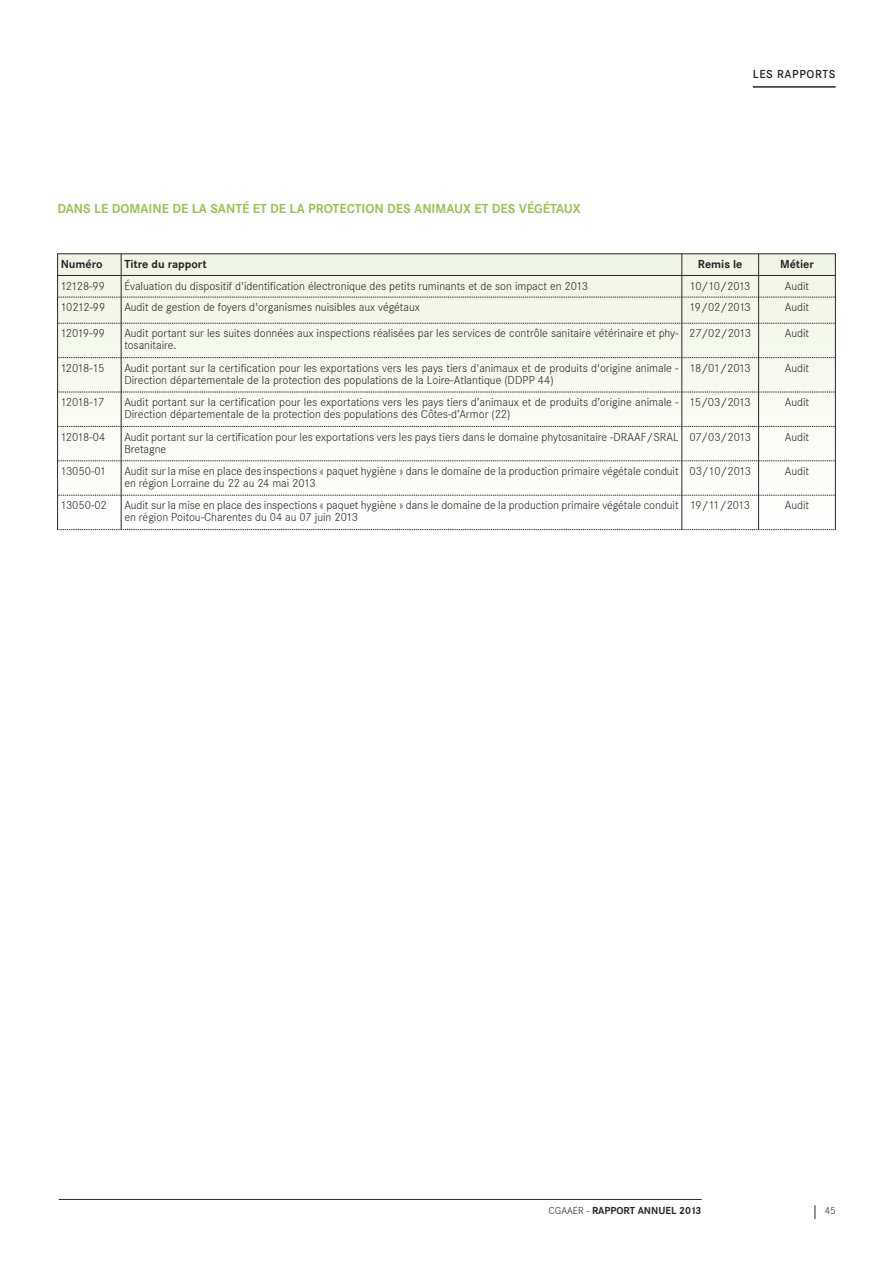
<style>
.page{position:relative;width:893px;height:1263px;background:#fff}
.page>*{position:absolute;margin:0;border:0;box-sizing:border-box;transform-origin:0 0}
.t1{font:700 13.5px "Corporate S";color:#97c457}
.t2{font:300 12px/12px "Corporate S";color:#272627}
.t3{font:700 12px "Corporate S";color:#272627}
.t4{font:600 12px "Corporate S";letter-spacing:.05em;color:#272627}
.t5{font:700 10.5px "Corporate S";color:#272627}
.t6{font:300 10.5px "Corporate S";color:#272627}
.s1{font-weight:300}
</style>
<div class="page">
<svg style="left:58px;top:255px;width:777px;height:274px"></svg>
<hr style="left:57px;top:254px;width:1px;height:276px;background:#272627">
<hr style="left:121px;top:254px;width:1px;height:276px;background:#272627">
<hr style="left:682px;top:254px;width:1px;height:276px;background:#272627">
<hr style="left:758px;top:254px;width:1px;height:276px;background:#272627">
<hr style="left:835px;top:254px;width:1px;height:276px;background:#272627">
<hr style="left:57px;top:254px;width:779px;height:1px;background:#272627">
<hr style="left:57px;top:275px;width:779px;height:1px;background:#272627">
<svg style="left:57px;top:297px;width:779px;height:1px"></svg>
<svg style="left:58px;top:323px;width:777px;height:1px"></svg>
<svg style="left:58px;top:357px;width:777px;height:1px"></svg>
<svg style="left:57px;top:392px;width:779px;height:1px"></svg>
<svg style="left:58px;top:426px;width:777px;height:1px"></svg>
<svg style="left:57px;top:461px;width:779px;height:1px"></svg>
<svg style="left:58px;top:495px;width:778px;height:1px"></svg>
<svg style="left:57px;top:529px;width:779px;height:1px"></svg>
<svg style="left:815px;top:1205px;width:1px;height:14px"></svg>
<hr style="left:59px;top:1199px;width:643px;height:1px;background:#272627">
<hr style="left:753px;top:86px;width:83px;height:2px;background:#272627">
<p class="t1" style="left:57px;top:201px;width:525px">DANS LE DOMAINE DE LA SANTÉ ET DE LA PROTECTION DES ANIMAUX ET DES VÉGÉTAUX</p>
<p class="t4" style="left:753px;top:67px;width:84px">LES RAPPORTS</p>
<p class="t3" style="left:61px;top:257px;width:43px">NUMÉRO</p>
<p class="t3" style="left:124px;top:257px;width:84px">TITRE DU RAPPORT</p>
<p class="t3" style="left:698px;top:257px;width:46px">REMIS LE</p>
<p class="t3" style="left:780px;top:257px;width:35px">MÉTIER</p>
<p class="t2" style="left:61px;top:279px;width:46px">12128-99</p>
<p class="t2" style="left:124px;top:279px;width:465px">évaluation du dispositif d'identification électronique des petits ruminants et de son impact en 2013</p>
<p class="t2" style="left:690px;top:279px;width:62px">10/10/2013</p>
<p class="t2" style="left:785px;top:279px;width:26px">Audit</p>
<p class="t2" style="left:61px;top:301px;width:46px">10212-99</p>
<p class="t2" style="left:124px;top:301px;width:297px">Audit de gestion de foyers d'organismes nuisibles aux végétaux</p>
<p class="t2" style="left:690px;top:301px;width:63px">19/02/2013</p>
<p class="t2" style="left:785px;top:301px;width:26px">Audit</p>
<p class="t2" style="left:61px;top:327px;width:46px">12019-99</p>
<p class="t2" style="left:124px;top:327px;width:555px">Audit portant sur les suites données aux inspections réalisées par les services de contrôle sanitaire vétérinaire et phy&shy;tosanitaire.</p>
<p class="t2" style="left:689px;top:327px;width:63px">27/02/2013</p>
<p class="t2" style="left:785px;top:327px;width:26px">Audit</p>
<p class="t2" style="left:61px;top:362px;width:45px">12018-15</p>
<p class="t2" style="left:124px;top:362px;width:556px">Audit portant sur la certification pour les exportations vers les pays tiers d'animaux et de produits d'origine animale -<br>Direction départementale de la protection des populations de la Loire-Atlantique (DDPP 44)</p>
<p class="t2" style="left:690px;top:362px;width:62px">18/01/2013</p>
<p class="t2" style="left:785px;top:362px;width:26px">Audit</p>
<p class="t2" style="left:61px;top:396px;width:45px">12018-17</p>
<p class="t2" style="left:124px;top:396px;width:556px">Audit portant sur la certification pour les exportations vers les pays tiers d’animaux et de produits d’origine animale -<br>Direction départementale de la protection des populations des Côtes-d’Armor (22)</p>
<p class="t2" style="left:690px;top:396px;width:63px">15/03/2013</p>
<p class="t2" style="left:785px;top:396px;width:26px">Audit</p>
<p class="t2" style="left:61px;top:430px;width:46px">12018-04</p>
<p class="t2" style="left:124px;top:430px;width:556px">Audit portant sur la certification pour les exportations vers les pays tiers dans le domaine phytosanitaire -DRAAF/SRAL<br>Bretagne</p>
<p class="t2" style="left:689px;top:430px;width:63px">07/03/2013</p>
<p class="t2" style="left:785px;top:430px;width:26px">Audit</p>
<p class="t2" style="left:61px;top:465px;width:47px">13050-01</p>
<p class="t2" style="left:124px;top:465px;width:556px">Audit sur la mise en place des inspections « paquet hygiène » dans le domaine de la production primaire végétale conduit en région Lorraine du 22 au 24 mai 2013</p>
<p class="t2" style="left:689px;top:465px;width:63px">03/10/2013</p>
<p class="t2" style="left:785px;top:465px;width:26px">Audit</p>
<p class="t2" style="left:61px;top:499px;width:48px">13050-02</p>
<p class="t2" style="left:124px;top:499px;width:556px">Audit sur la mise en place des inspections « paquet hygiène » dans le domaine de la production primaire végétale conduit en région Poitou-Charentes du 04 au 07 juin 2013</p>
<p class="t2" style="left:690px;top:499px;width:61px">19/11/2013</p>
<p class="t2" style="left:785px;top:499px;width:26px">Audit</p>
<p class="t5" style="left:548px;top:1204px;width:155px"><span class="s1">CGAAER -</span> RAPPORT ANNUEL 2013</p>
<p class="t6" style="left:825px;top:1204px;width:12px">45</p>
</div>
